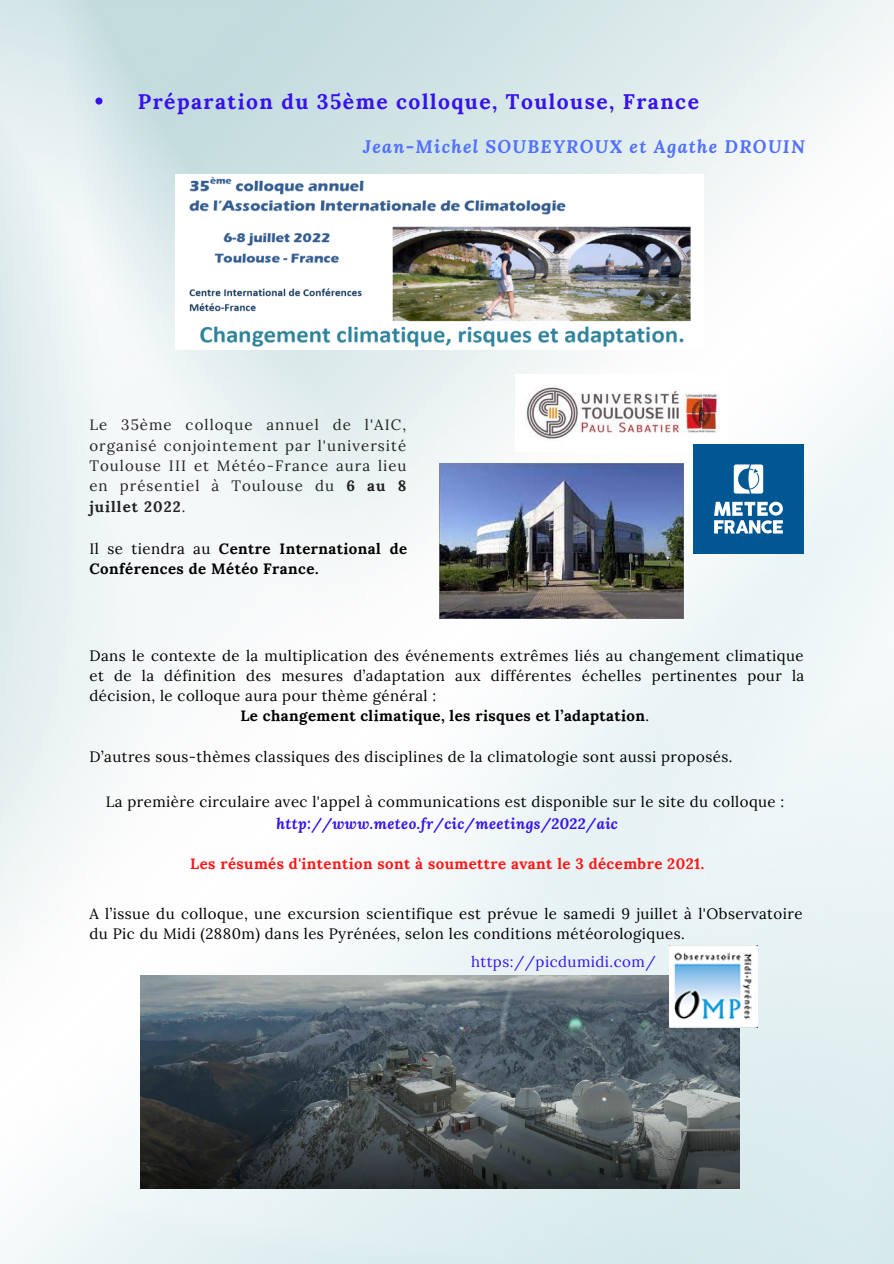
<style>
.page{position:relative;width:894px;height:1264px;background:#fff}
.page>*{position:absolute;margin:0;border:0;box-sizing:border-box;transform-origin:0 0}
.t1{font:700 21px "Lora";letter-spacing:.07em;color:#3712ed}
.t2{font:italic 700 18px "Lora";letter-spacing:.07em;color:#5271ff}
.t3{font:15px/20.2px "Lora";letter-spacing:.03em;color:#000;text-align:justify}
.t4{font:15px/20.2px "Lora";letter-spacing:.07em;color:#222;text-align:justify}
.t5{font:700 15px/20.2px "Lora";letter-spacing:.03em;color:#000}
.t6{font:700 15px "Lora";letter-spacing:.03em;color:#ff1616}
.t7{font:italic 700 15px "Lora";letter-spacing:.03em;color:#3712ed}
.t8{font:15px "Lora";letter-spacing:.03em;color:#3712ed}
.s1{font-weight:700}
.s2{font-weight:400}
</style>
<div class="page">
<img style="left:0;top:0;width:893px;height:1263px">
<img style="left:175px;top:175px;width:528px;height:174px">
<img style="left:515px;top:374px;width:212px;height:78px">
<img style="left:141px;top:975px;width:597px;height:213px">
<img style="left:439px;top:464px;width:243px;height:154px">
<img style="left:693px;top:444px;width:109px;height:109px">
<img style="left:669px;top:945px;width:88px;height:82px">
<svg style="left:95px;top:98px;width:7px;height:7px"></svg>
<p class="t1" style="left:138px;top:87px;width:562px">Préparation du 35ème colloque, Toulouse, France</p>
<p class="t2" style="left:363px;top:135px;width:443px">Jean-Michel SOUBEYROUX et Agathe DROUIN</p>
<p class="t4" style="left:89px;top:415px;width:318px">Le 35ème colloque annuel de l'AIC, organisé conjointement par l'université Toulouse III et Météo-France aura lieu en présentiel à Toulouse du <span class="s1">6 au 8 juillet 2022</span>.</p>
<p class="t5" style="left:89px;top:538px;width:319px"><span class="s2">Il se tiendra au</span> Centre International de<br>Conférences de Météo France.</p>
<p class="t3" style="left:89px;top:645px;width:716px">Dans le contexte de la multiplication des événements extrêmes liés au changement climatique et de la définition des mesures d’adaptation aux différentes échelles pertinentes pour la décision, le colloque aura pour thème général :</p>
<p class="t5" style="left:240px;top:706px;width:410px">Le changement climatique, les risques et l’adaptation<span class="s2">.</span></p>
<p class="t3" style="left:89px;top:746px;width:644px">D’autres sous-thèmes classiques des disciplines de la climatologie sont aussi proposés.</p>
<p class="t3" style="left:106px;top:791px;width:680px">La première circulaire avec l'appel à communications est disponible sur le site du colloque :</p>
<p class="t7" style="left:276px;top:813px;width:343px">http://www.meteo.fr/cic/meetings/2022/aic</p>
<p class="t6" style="left:190px;top:854px;width:515px">Les résumés d'intention sont à soumettre avant le 3 décembre 2021.</p>
<p class="t3" style="left:89px;top:903px;width:714px">A l’issue du colloque, une excursion scientifique est prévue le samedi 9 juillet à l'Observatoire du Pic du Midi (2880m) dans les Pyrénées, selon les conditions météorologiques.</p>
<p class="t8" style="left:471px;top:952px;width:186px">https://picdumidi.com/</p>
</div>
